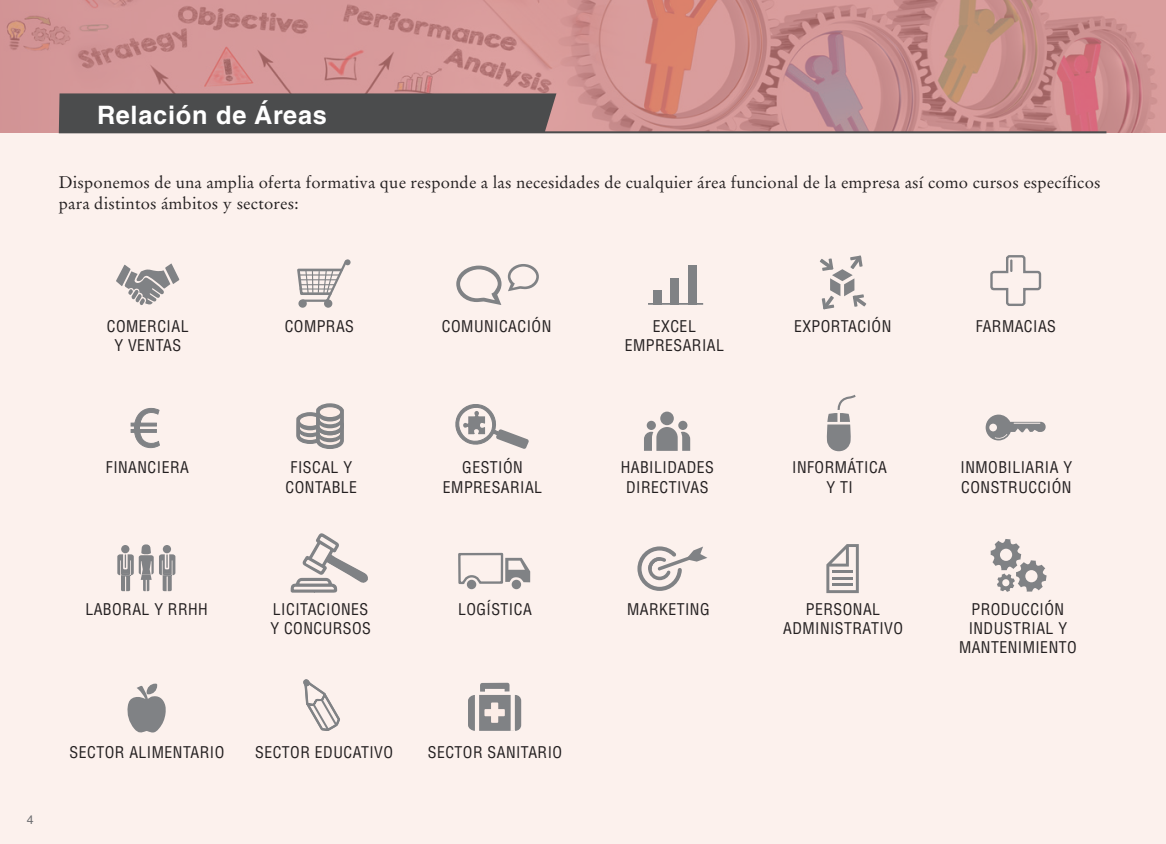
<style>
.page{position:relative;width:1166px;height:844px;background:#fff}
.page>*{position:absolute;margin:0;border:0;box-sizing:border-box;transform-origin:0 0}
.t1{font:58.27px "Myriad Pro";color:#808285}
.t2{font:700 25.38px "Helvetica LT Std";letter-spacing:.03em;color:#fff}
.t3{font:16.62px/21px "Stempel Garamond";letter-spacing:.01em;color:#231f20}
.t4{font:condensed 15.75px/19.2px "Helvetica LT Std";letter-spacing:.03em;color:#231f20;text-align:center}
.t5{font:12.25px "Helvetica LT Std";color:#6c6d70}
</style>
<div class="page">
<div style="left:0;top:133px;width:1166px;height:710px;background:#fcede7"></div>
<svg style="left:0;top:0;width:1166px;height:133px;background:#cf9190"></svg>
<svg style="left:59px;top:93px;width:1047px;height:40px;background:#8c6d6e"></svg>
<svg style="left:826px;top:394px;width:30px;height:57px"></svg>
<div style="left:512px;top:579px;width:9px;height:10px;background:#808285;border-radius:50%"></div>
<div style="left:467px;top:579px;width:9px;height:10px;background:#808285;border-radius:50%"></div>
<svg style="left:458px;top:552px;width:72px;height:33px"></svg>
<svg style="left:117px;top:544px;width:58px;height:47px"></svg>
<svg style="left:130px;top:408px;width:30px;height:40px"></svg>
<svg style="left:826px;top:544px;width:33px;height:49px"></svg>
<hr style="left:832px;top:569px;width:21px;height:3px;background:#808285">
<hr style="left:832px;top:576px;width:21px;height:3px;background:#808285">
<hr style="left:832px;top:583px;width:21px;height:3px;background:#808285">
<svg style="left:990px;top:539px;width:56px;height:52px"></svg>
<svg style="left:127px;top:685px;width:39px;height:48px"></svg>
<svg style="left:147px;top:683px;width:10px;height:11px"></svg>
<svg style="left:637px;top:546px;width:70px;height:45px"></svg>
<div style="left:678px;top:420px;width:9px;height:10px;background:#808285;border-radius:50%"></div>
<div style="left:647px;top:420px;width:9px;height:10px;background:#808285;border-radius:50%"></div>
<div style="left:660px;top:411px;width:14px;height:14px;background:#808285;border-radius:50%"></div>
<svg style="left:644px;top:427px;width:46px;height:23px"></svg>
<svg style="left:456px;top:265px;width:45px;height:40px"></svg>
<svg style="left:508px;top:264px;width:31px;height:27px"></svg>
<svg style="left:296px;top:403px;width:48px;height:46px"></svg>
<svg style="left:455px;top:404px;width:74px;height:45px"></svg>
<svg style="left:290px;top:533px;width:78px;height:198px"></svg>
<svg style="left:468px;top:682px;width:53px;height:48px"></svg>
<svg style="left:116px;top:263px;width:63px;height:42px"></svg>
<hr style="left:648px;top:303px;width:55px;height:2px;background:#808285">
<div style="left:653px;top:290px;width:9px;height:14px;background:#808285"></div>
<div style="left:670px;top:278px;width:9px;height:26px;background:#808285"></div>
<div style="left:688px;top:265px;width:8px;height:39px;background:#808285"></div>
<div style="left:298px;top:299px;width:9px;height:8px;background:#808285;border-radius:50%"></div>
<div style="left:324px;top:299px;width:8px;height:8px;background:#808285;border-radius:50%"></div>
<svg style="left:297px;top:259px;width:54px;height:44px"></svg>
<hr style="left:299px;top:274px;width:40px;height:1px;background:#808285">
<hr style="left:299px;top:279px;width:38px;height:1px;background:#808285">
<hr style="left:299px;top:284px;width:37px;height:1px;background:#808285">
<hr style="left:299px;top:288px;width:34px;height:1px;background:#808285">
<svg style="left:820px;top:255px;width:46px;height:54px"></svg>
<svg style="left:990px;top:255px;width:52px;height:51px"></svg>
<svg style="left:985px;top:414px;width:60px;height:26px"></svg>
<p class="t2" style="left:97px;top:99px;width:231px">Relación de Áreas</p>
<p class="t3" style="left:59px;top:172px;width:1043px">Disponemos de una amplia oferta formativa que responde a las necesidades de cualquier área funcional de la empresa así como cursos específicos para distintos ámbitos y sectores:</p>
<p class="t4" style="left:107px;top:316px;width:83px">COMERCIAL</p>
<p class="t4" style="left:114px;top:335px;width:68px">Y VENTAS</p>
<h1 class="t1" style="left:130px;top:391px;width:31px">€</h1>
<p class="t4" style="left:106px;top:458px;width:85px">FINANCIERA</p>
<p class="t4" style="left:285px;top:316px;width:71px">COMPRAS</p>
<p class="t4" style="left:794px;top:316px;width:99px">EXPORTACIÓN</p>
<p class="t4" style="left:976px;top:316px;width:82px">FARMACIAS</p>
<p class="t4" style="left:442px;top:316px;width:111px">COMUNICACIÓN</p>
<p class="t4" style="left:653px;top:316px;width:45px">EXCEL</p>
<p class="t4" style="left:625px;top:335px;width:101px">EMPRESARIAL</p>
<p class="t4" style="left:291px;top:458px;width:63px">FISCAL Y</p>
<p class="t4" style="left:286px;top:477px;width:73px">CONTABLE</p>
<p class="t4" style="left:462px;top:458px;width:62px">GESTIÓN</p>
<p class="t4" style="left:443px;top:477px;width:101px">EMPRESARIAL</p>
<p class="t4" style="left:621px;top:458px;width:95px">HABILIDADES<br>DIRECTIVAS</p>
<p class="t4" style="left:792px;top:458px;width:96px">INFORMÁTICA</p>
<p class="t4" style="left:826px;top:477px;width:28px">Y TI</p>
<p class="t4" style="left:960px;top:458px;width:113px;text-align:left">INMOBILIARIA Y<br>CONSTRUCCIÓN</p>
<p class="t4" style="left:85px;top:599px;width:124px">LABORAL Y RRHH</p>
<p class="t4" style="left:273px;top:599px;width:97px">LICITACIONES</p>
<p class="t4" style="left:270px;top:618px;width:102px">Y CONCURSOS</p>
<p class="t4" style="left:458px;top:599px;width:75px">LOGÍSTICA</p>
<p class="t5" style="left:27px;top:812px;width:8px">4</p>
<p class="t4" style="left:70px;top:742px;width:156px">SECTOR ALIMENTARIO</p>
<p class="t4" style="left:255px;top:742px;width:139px">SECTOR EDUCATIVO</p>
<p class="t4" style="left:428px;top:742px;width:136px">SECTOR SANITARIO</p>
<p class="t4" style="left:627px;top:599px;width:84px">MARKETING</p>
<p class="t4" style="left:783px;top:599px;width:121px">PERSONAL<br>ADMINISTRATIVO</p>
<p class="t4" style="left:968px;top:599px;width:100px;text-align:left">PRODUCCIÓN<br>INDUSTRIAL Y</p>
<p class="t4" style="left:959px;top:637px;width:119px">MANTENIMIENTO</p>
</div>
